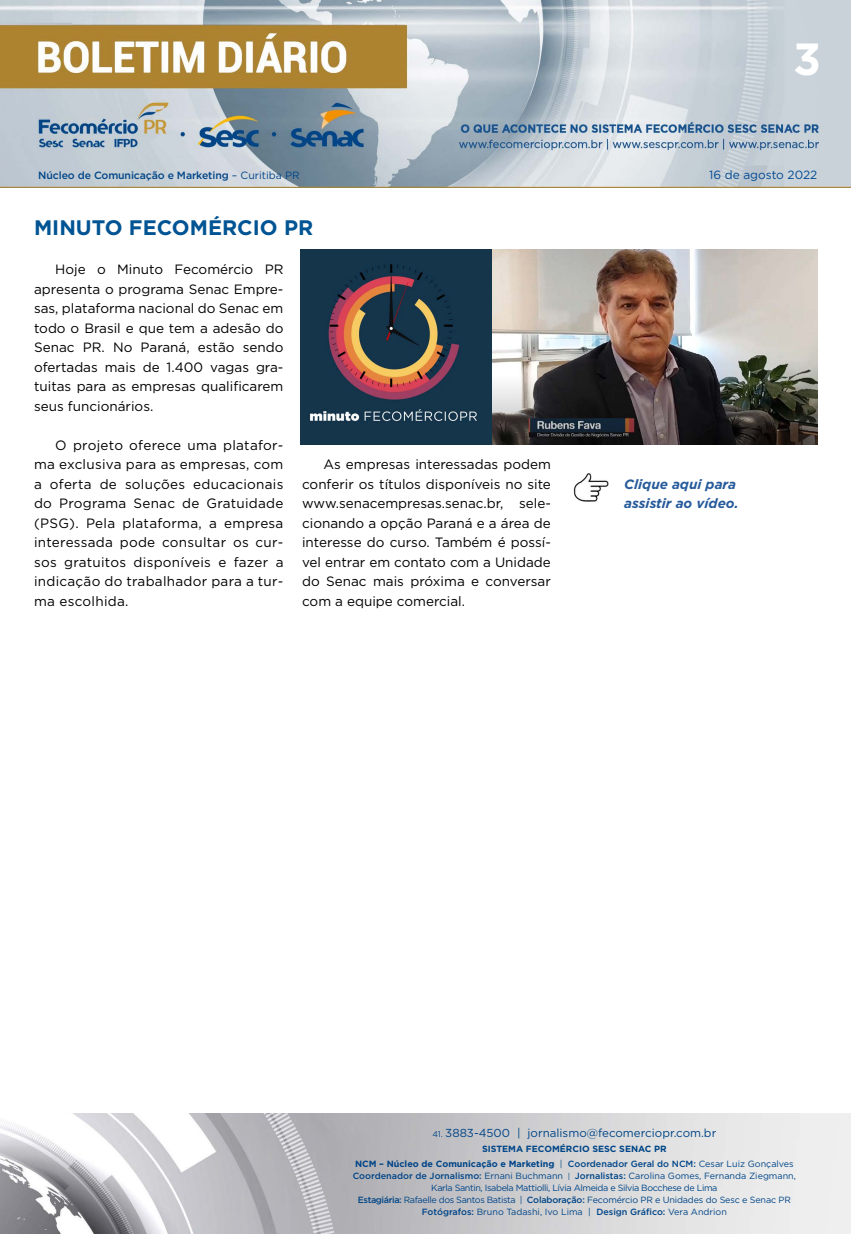
<style>
.page{position:relative;width:851px;height:1234px;background:#fff}
.page>*{position:absolute;margin:0;border:0;box-sizing:border-box;transform-origin:0 0}
.t1{font:700 45px "Gotham";color:#fff}
.t2{font:700 21px "Gotham";color:#005493}
.t3{font:13.5px/19.5px "Gotham";color:#000;text-align:justify}
.t4{font:italic 700 13.5px/19.5px "Gotham";color:#275b9b}
.t5{font:11.85px "Gotham";color:#004a93}
.t6{font:11.55px "Gotham";color:#004587}
.t7{font:500 10.5px "Gotham";letter-spacing:-.01em;color:#004587}
.t8{font:9px/12px "Gotham";letter-spacing:-.02em;color:#004587;text-align:center}
.t9{font:700 9px/15px "Gotham";color:#004587;text-align:center}
.s1{font-weight:400}
.s2{font-size:8.25px}
.s3{font-weight:500}
.s4{font-size:7.65px}
</style>
<div class="page">
<img style="left:0;top:0;width:850px;height:188px">
<img style="left:0;top:1113px;width:850px;height:120px">
<img style="left:573px;top:473px;width:35px;height:28px">
<img style="left:300px;top:249px;width:517px;height:195px">
<h1 class="t1" style="left:793px;top:29px;width:29px">3</h1>
<p class="t7" style="left:38px;top:168px;width:263px">Núcleo de Comunicação e Marketing <span class="s1">– Curitiba PR</span></p>
<p class="t5" style="left:709px;top:167px;width:110px">16 de agosto 2022</p>
<h2 class="t2" style="left:34px;top:214px;width:281px">MINUTO FECOMÉRCIO PR</h2>
<p class="t3" style="left:34px;top:259px;width:251px;text-indent:21px">Hoje o Minuto Fecomércio PR apresenta o programa Senac Empre&shy;sas, plataforma nacional do Senac em todo o Brasil e que tem a adesão do Senac PR. No Paraná, estão sendo ofertadas mais de 1.400 vagas gra&shy;tuitas para as empresas qualificarem seus funcionários.</p>
<p class="t3" style="left:34px;top:435px;width:251px;text-indent:21px">O projeto oferece uma platafor&shy;ma exclusiva para as empresas, com a oferta de soluções educacionais do Programa Senac de Gratuidade (PSG). Pela plataforma, a empresa interessada pode consultar os cur&shy;sos gratuitos disponíveis e fazer a indicação do trabalhador para a tur&shy;ma escolhida.</p>
<p class="t3" style="left:302px;top:454px;width:250px;text-indent:21px">As empresas interessadas podem conferir os títulos disponíveis no site www.senacempresas.senac.br, sele&shy;cionando a opção Paraná e a área de interesse do curso. Também é possí&shy;vel entrar em contato com a Unidade do Senac mais próxima e conversar com a equipe comercial.</p>
<p class="t4" style="left:624px;top:474px;width:116px">Clique aqui para assistir ao vídeo.</p>
<p class="t6" style="left:432px;top:1125px;width:285px"><span class="s2">41.</span> 3883-4500 | jornalismo@fecomerciopr.com.br</p>
<p class="t9" style="left:355px;top:1141px;width:440px">SISTEMA FECOMÉRCIO SESC SENAC PR<br>NCM – Núcleo de Comunicação e Marketing <span class="s1">|</span> <span class="s3">Coordenador Geral do NCM:</span> <span class="s1">Cesar Luiz Gonçalves</span></p>
<p class="t8" style="left:353px;top:1169px;width:444px"><span class="s3">Coordenador de Jornalismo:</span> Ernani Buchmann <span class="s4">|</span> <span class="s3">Jornalistas:</span> Carolina Gomes, Fernanda Ziegmann, Karla Santin, Isabela Mattiolli, Lívia Almeida e Silvia Bocchese de Lima<br><span class="s3">Estagiária:</span> Rafaelle dos Santos Batista | <span class="s3">Colaboração:</span> Fecomércio PR e Unidades do Sesc e Senac PR <span class="s3">Fotógrafos:</span> Bruno Tadashi, Ivo Lima | <span class="s3">Design Gráfico:</span> Vera Andrion</p>
</div>
